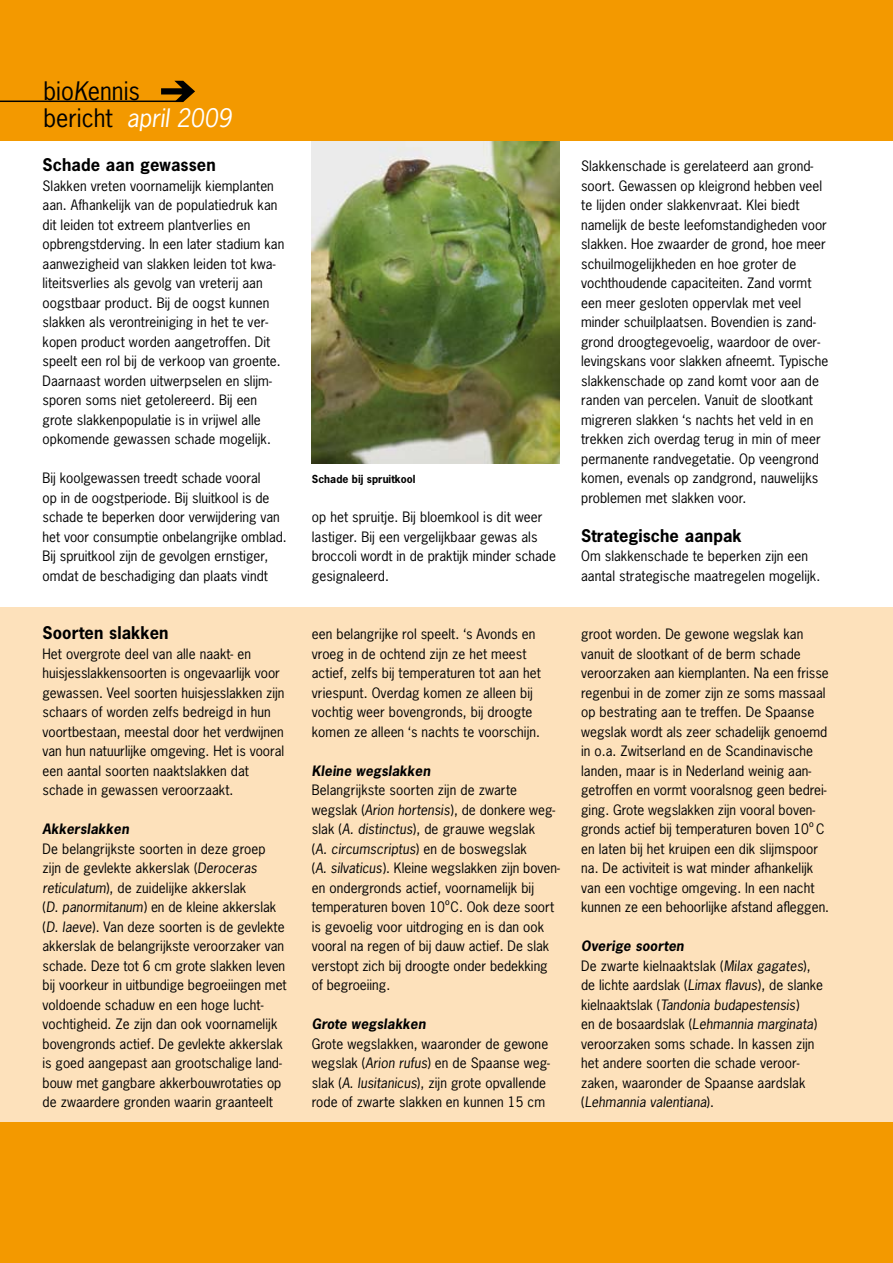
<style>
.page{position:relative;width:893px;height:1263px;background:#fff}
.page>*{position:absolute;margin:0;border:0;box-sizing:border-box;transform-origin:0 0}
.t1{font:24px/27px "News Gothic Std";color:#000}
.t2{font:700 16.5px "News Gothic Std";letter-spacing:.005em;color:#000}
.t3{font:13.5px/19.5px "News Gothic Std";letter-spacing:.005em;color:#000}
.t4{font:italic 700 13.5px "News Gothic Std";letter-spacing:.01em;color:#000}
.t5{font:700 10.5px "News Gothic Std";letter-spacing:.005em;color:#000}
.s1{font-style:italic}
.s2{font-style:italic;color:#fff}
.s3{font-weight:700;font-style:italic}
</style>
<div class="page">
<img style="left:312px;top:140px;width:248px;height:324px">
<div style="left:0;top:607px;width:893px;height:520px;background:#fde1bb"></div>
<div style="left:0;top:0;width:893px;height:140px;background:#f39900"></div>
<div style="left:0;top:1123px;width:893px;height:140px;background:#f39900"></div>
<hr style="left:0;top:101px;width:183px;height:1px;background:#000">
<svg style="left:161px;top:81px;width:34px;height:21px"></svg>
<h1 class="t1" style="left:43px;top:78px;width:190px">bio<span class="s1">K</span>ennis<br>bericht <span class="s2">april 2009</span></h1>
<p class="t2" style="left:43px;top:154px;width:175px">Schade aan gewassen</p>
<p class="t3" style="left:43px;top:176px;width:243px">Slakken vreten voornamelijk kiemplanten aan. Afhankelijk van de populatiedruk kan dit leiden tot extreem plantverlies en opbrengstderving. In een later stadium kan aanwezigheid van slakken leiden tot kwa&shy;liteitsverlies als gevolg van vreterij aan oogstbaar product. Bij de oogst kunnen slakken als verontreiniging in het te ver&shy;kopen product worden aangetroffen. Dit speelt een rol bij de verkoop van groente.<br>Daarnaast worden uitwerpselen en slijm&shy;sporen soms niet getolereerd. Bij een grote slakkenpopulatie is in vrijwel alle opkomende gewassen schade mogelijk.</p>
<p class="t3" style="left:43px;top:468px;width:246px">Bij koolgewassen treedt schade vooral<br>op in de oogstperiode. Bij sluitkool is de schade te beperken door verwijdering van het voor consumptie onbelangrijke omblad.<br>Bij spruitkool zijn de gevolgen ernstiger, omdat de beschadiging dan plaats vindt</p>
<p class="t2" style="left:43px;top:622px;width:128px">Soorten slakken</p>
<p class="t3" style="left:43px;top:644px;width:244px">Het overgrote deel van alle naakt- en huisjesslakkensoorten is ongevaarlijk voor gewassen. Veel soorten huisjesslakken zijn schaars of worden zelfs bedreigd in hun voortbestaan, meestal door het verdwijnen van hun natuurlijke omgeving. Het is vooral een aantal soorten naaktslakken dat schade in gewassen veroorzaakt.</p>
<p class="t4" style="left:43px;top:820px;width:88px">Akkerslakken</p>
<p class="t3" style="left:43px;top:839px;width:246px">De belangrijkste soorten in deze groep zijn de gevlekte akkerslak (<span class="s1">Deroceras reticulatum</span>), de zuidelijke akkerslak<br>(<span class="s1">D. panormitanum</span>) en de kleine akkerslak (<span class="s1">D. laeve</span>). Van deze soorten is de gevlekte akkerslak de belangrijkste veroorzaker van schade. Deze tot 6 cm grote slakken leven bij voorkeur in uitbundige begroeiingen met voldoende schaduw en een hoge lucht&shy;vochtigheid. Ze zijn dan ook voornamelijk bovengronds actief. De gevlekte akkerslak is goed aangepast aan grootschalige land&shy;bouw met gangbare akkerbouwrotaties op de zwaardere gronden waarin graanteelt</p>
<p class="t5" style="left:312px;top:472px;width:105px">Schade bij spruitkool</p>
<p class="t3" style="left:312px;top:507px;width:246px">op het spruitje. Bij bloemkool is dit weer lastiger. Bij een vergelijkbaar gewas als broccoli wordt in de praktijk minder schade gesignaleerd.</p>
<p class="t3" style="left:312px;top:624px;width:231px">een belangrijke rol speelt. ‘s Avonds en vroeg in de ochtend zijn ze het meest actief, zelfs bij temperaturen tot aan het vriespunt. Overdag komen ze alleen bij vochtig weer bovengronds, bij droogte komen ze alleen ‘s nachts te voorschijn.</p>
<p class="t4" style="left:312px;top:761px;width:120px">Kleine wegslakken</p>
<p class="t3" style="left:312px;top:780px;width:250px">Belangrijkste soorten zijn de zwarte wegslak (<span class="s1">Arion hortensis</span>), de donkere weg&shy;slak (<span class="s1">A. distinctus</span>), de grauwe wegslak<br>(<span class="s1">A. circumscriptus</span>) en de boswegslak<br>(<span class="s1">A. silvaticus</span>). Kleine wegslakken zijn boven&shy;en ondergronds actief, voornamelijk bij temperaturen boven 10ºC. Ook deze soort is gevoelig voor uitdroging en is dan ook vooral na regen of bij dauw actief. De slak verstopt zich bij droogte onder bedekking of begroeiing.</p>
<p class="t4" style="left:312px;top:1015px;width:115px">Grote wegslakken</p>
<p class="t3" style="left:312px;top:1034px;width:240px">Grote wegslakken, waaronder de gewone wegslak (<span class="s1">Arion rufus</span>) en de Spaanse weg&shy;slak (<span class="s1">A. lusitanicus</span>), zijn grote opvallende rode of zwarte slakken en kunnen 15 cm</p>
<p class="t3" style="left:581px;top:156px;width:249px">Slakkenschade is gerelateerd aan grond&shy;soort. Gewassen op kleigrond hebben veel te lijden onder slakkenvraat. Klei biedt namelijk de beste leefomstandigheden voor slakken. Hoe zwaarder de grond, hoe meer schuilmogelijkheden en hoe groter de vochthoudende capaciteiten. Zand vormt een meer gesloten oppervlak met veel minder schuilplaatsen. Bovendien is zand&shy;grond droogtegevoelig, waardoor de over&shy;levingskans voor slakken afneemt. Typische slakkenschade op zand komt voor aan de randen van percelen. Vanuit de slootkant migreren slakken ‘s nachts het veld in en trekken zich overdag terug in min of meer permanente randvegetatie. Op veengrond komen, evenals op zandgrond, nauwelijks problemen met slakken voor.</p>
<p class="t2" style="left:581px;top:524px;width:162px">Strategische aanpak</p>
<p class="t3" style="left:581px;top:546px;width:241px">Om slakkenschade te beperken zijn een aantal strategische maatregelen mogelijk.</p>
<p class="t3" style="left:581px;top:624px;width:250px">groot worden. De gewone wegslak kan vanuit de slootkant of de berm schade veroorzaken aan kiemplanten. Na een frisse regenbui in de zomer zijn ze soms massaal op bestrating aan te treffen. De Spaanse wegslak wordt als zeer schadelijk genoemd in o.a. Zwitserland en de Scandinavische landen, maar is in Nederland weinig aan&shy;getroffen en vormt vooralsnog geen bedrei&shy;ging. Grote wegslakken zijn vooral boven&shy;gronds actief bij temperaturen boven 10º C en laten bij het kruipen een dik slijmspoor na. De activiteit is wat minder afhankelijk van een vochtige omgeving. In een nacht kunnen ze een behoorlijke afstand afleggen.</p>
<p class="t3" style="left:581px;top:936px;width:243px"><span class="s3">Overige soorten<br></span>De zwarte kielnaaktslak (<span class="s1">Milax gagates</span>), de lichte aardslak (<span class="s1">Limax flavus</span>), de slanke kielnaaktslak (<span class="s1">Tandonia budapestensis</span>)<br>en de bosaardslak (<span class="s1">Lehmannia marginata</span>) veroorzaken soms schade. In kassen zijn het andere soorten die schade veroor&shy;zaken, waaronder de Spaanse aardslak (<span class="s1">Lehmannia valentiana</span>).</p>
</div>
